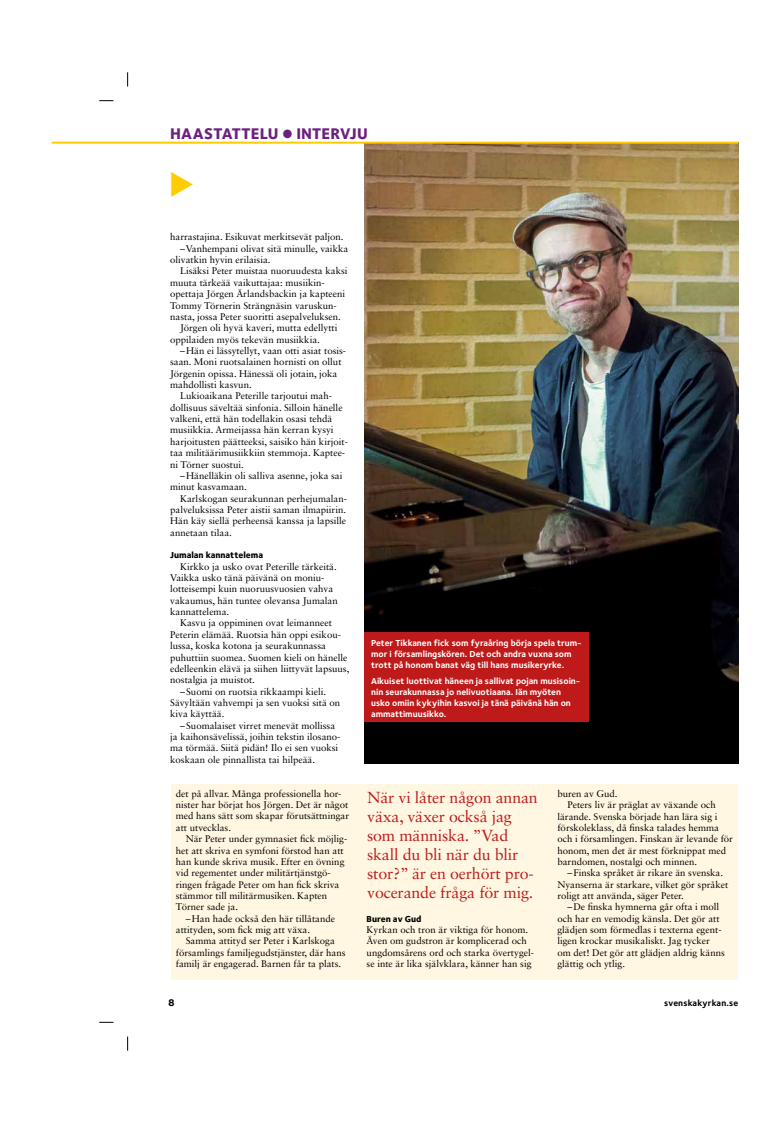
<style>
.page{position:relative;width:780px;height:1123px;background:#fff}
.page>*{position:absolute;margin:0;border:0;box-sizing:border-box;transform-origin:0 0}
.t1{font:16px/19px "Sabon LT Std";letter-spacing:-.01em;color:#be1a1a}
.t2{font:800 16px "Foundry Sterling";letter-spacing:.01em;color:#6c217e}
.t3{font:800 10px "Foundry Sterling";color:#000}
.t4{font:9.6px/11.3px "Sabon LT Std";color:#000}
.t5{font:700 9px/11px "Foundry Sterling";color:#fff}
.t6{font:800 9px "Foundry Sterling";color:#000}
.t7{font:700 9px "Foundry Sterling";letter-spacing:.015em;color:#000}
</style>
<div class="page">
<svg style="left:99px;top:100px;width:14px;height:1px"></svg>
<svg style="left:99px;top:1022px;width:14px;height:1px"></svg>
<svg style="left:127px;top:72px;width:1px;height:14px"></svg>
<svg style="left:127px;top:1036px;width:1px;height:14px"></svg>
<img style="left:364px;top:144px;width:374px;height:619px">
<hr style="left:52px;top:142px;width:686px;height:2px;background:#fc0">
<div style="left:171px;top:784px;width:567px;height:195px;background:#fff7e2"></div>
<div style="left:364px;top:632px;width:224px;height:90px;background:#be1a1a"></div>
<hr style="left:779px;top:247px;width:1px;height:99px;background:#648d2e">
<h1 class="t2" style="left:170px;top:124px;width:199px">HAASTATTELU ● INTERVJU</h1>
<p class="t4" style="left:170px;top:231px;width:175px">harrastajina. Esikuvat merkitsevät paljon.</p>
<p class="t4" style="left:180px;top:243px;width:170px">–Vanhempani olivat sitä minulle, vaikka</p>
<p class="t4" style="left:170px;top:254px;width:102px">olivatkin hyvin erilaisia.</p>
<p class="t4" style="left:180px;top:265px;width:169px">Lisäksi Peter muistaa nuoruudesta kaksi</p>
<p class="t4" style="left:170px;top:277px;width:156px">muuta tärkeää vaikuttajaa: musiikin-</p>
<p class="t4" style="left:170px;top:288px;width:176px">opettaja Jörgen Ärlandsbackin ja kapteeni</p>
<p class="t4" style="left:170px;top:299px;width:168px">Tommy Törnerin Strängnäsin varuskun-</p>
<p class="t4" style="left:170px;top:311px;width:172px">nasta, jossa Peter suoritti asepalveluksen.</p>
<p class="t4" style="left:180px;top:322px;width:159px">Jörgen oli hyvä kaveri, mutta edellytti</p>
<p class="t4" style="left:170px;top:333px;width:151px">oppilaiden myös tekevän musiikkia.</p>
<p class="t4" style="left:180px;top:345px;width:167px">–Hän ei lässytellyt, vaan otti asiat tosis-</p>
<p class="t4" style="left:170px;top:356px;width:173px">saan. Moni ruotsalainen hornisti on ollut</p>
<p class="t4" style="left:170px;top:367px;width:169px">Jörgenin opissa. Hänessä oli jotain, joka</p>
<p class="t4" style="left:170px;top:379px;width:83px">mahdollisti kasvun.</p>
<p class="t4" style="left:180px;top:390px;width:153px">Lukioaikana Peterille tarjoutui mah-</p>
<p class="t4" style="left:170px;top:401px;width:174px">dollisuus säveltää sinfonia. Silloin hänelle</p>
<p class="t4" style="left:170px;top:413px;width:164px">valkeni, että hän todellakin osasi tehdä</p>
<p class="t4" style="left:170px;top:424px;width:165px">musiikkia. Armeijassa hän kerran kysyi</p>
<p class="t4" style="left:170px;top:436px;width:179px">harjoitusten päätteeksi, saisiko hän kirjoit-</p>
<p class="t4" style="left:170px;top:447px;width:176px">taa militäärimusiikkiin stemmoja. Kaptee-</p>
<p class="t4" style="left:170px;top:458px;width:75px">ni Törner suostui.</p>
<p class="t4" style="left:180px;top:470px;width:164px">–Hänelläkin oli salliva asenne, joka sai</p>
<p class="t4" style="left:170px;top:481px;width:78px">minut kasvamaan.</p>
<p class="t4" style="left:180px;top:492px;width:168px">Karlskogan seurakunnan perhejumalan-</p>
<p class="t4" style="left:170px;top:504px;width:177px">palveluksissa Peter aistii saman ilmapiirin.</p>
<p class="t4" style="left:170px;top:515px;width:177px">Hän käy siellä perheensä kanssa ja lapsille</p>
<p class="t4" style="left:170px;top:526px;width:63px">annetaan tilaa.</p>
<p class="t6" style="left:170px;top:549px;width:94px">Jumalan kannattelema</p>
<p class="t4" style="left:170px;top:560px;width:169px;text-indent:10px">Kirkko ja usko ovat Peterille tärkeitä.<br>Vaikka usko tänä päivänä on moniu&shy;lotteisempi kuin nuoruusvuosien vahva vakaumus, hän tuntee olevansa Jumalan kannattelema.</p>
<p class="t4" style="left:180px;top:617px;width:153px">Kasvu ja oppiminen ovat leimanneet</p>
<p class="t4" style="left:170px;top:628px;width:172px">Peterin elämää. Ruotsia hän oppi esikou-</p>
<p class="t4" style="left:170px;top:640px;width:157px">lussa, koska kotona ja seurakunnassa</p>
<p class="t4" style="left:170px;top:651px;width:179px">puhuttiin suomea. Suomen kieli on hänelle</p>
<p class="t4" style="left:170px;top:663px;width:181px">edelleenkin elävä ja siihen liittyvät lapsuus,</p>
<p class="t4" style="left:170px;top:674px;width:86px">nostalgia ja muistot.</p>
<p class="t4" style="left:180px;top:685px;width:147px">–Suomi on ruotsia rikkaampi kieli.</p>
<p class="t4" style="left:170px;top:697px;width:171px">Sävyltään vahvempi ja sen vuoksi sitä on</p>
<p class="t4" style="left:170px;top:708px;width:56px">kiva käyttää.</p>
<p class="t4" style="left:180px;top:719px;width:157px">–Suomalaiset virret menevät mollissa</p>
<p class="t4" style="left:170px;top:731px;width:172px">ja kaihonsävelissä, joihin tekstin ilosano-</p>
<p class="t4" style="left:170px;top:742px;width:169px">ma törmää. Siitä pidän! Ilo ei sen vuoksi</p>
<p class="t4" style="left:170px;top:753px;width:146px">koskaan ole pinnallista tai hilpeää.</p>
<p class="t4" style="left:176px;top:787px;width:175px">det på allvar. Många professionella hor&shy;nister har börjat hos Jörgen. Det är något med hans sätt som skapar förutsättningar att utvecklas.</p>
<p class="t4" style="left:176px;top:833px;width:173px;text-indent:10px">När Peter under gymnasiet fick möjlig&shy;het att skriva en symfoni förstod han att han kunde skriva musik. Efter en övning vid regementet under militärtjänstgö&shy;ringen frågade Peter om han fick skriva stämmor till militärmusiken. Kapten Törner sade ja.</p>
<p class="t4" style="left:176px;top:912px;width:161px;text-indent:10px">–Han hade också den här tillåtande attityden, som fick mig att växa.</p>
<p class="t4" style="left:176px;top:935px;width:171px;text-align:center">Samma attityd ser Peter i Karlskoga församlings familjegudstjänster, där hans familj är engagerad. Barnen får ta plats.</p>
<p class="t5" style="left:371px;top:637px;width:212px">Peter Tikkanen fick som fyraåring börja spela trum&shy;mor i församlingskören. Det och andra vuxna som trott på honom banat väg till hans musikeryrke.</p>
<p class="t5" style="left:371px;top:675px;width:211px">Aikuiset luottivat häneen ja sallivat pojan musisoin&shy;nin seurakunnassa jo nelivuotiaana. Iän myöten usko omiin kykyihin kasvoi ja tänä päivänä hän on ammattimuusikko.</p>
<h1 class="t1" style="left:367px;top:787px;width:172px">När vi låter någon annan växa, växer också jag som människa. ”Vad skall du bli när du blir stor?” är en oerhört pro&shy;vocerande fråga för mig.</h1>
<p class="t6" style="left:366px;top:913px;width:56px">Buren av Gud</p>
<p class="t4" style="left:366px;top:924px;width:169px">Kyrkan och tron är viktiga för honom.<br>Även om gudstron är komplicerad och ungdomsårens ord och starka övertygel&shy;se inte är lika självklara, känner han sig</p>
<p class="t4" style="left:557px;top:787px;width:62px">buren av Gud.</p>
<p class="t4" style="left:567px;top:799px;width:150px">Peters liv är präglat av växande och</p>
<p class="t4" style="left:557px;top:810px;width:161px">lärande. Svenska började han lära sig i</p>
<p class="t4" style="left:557px;top:821px;width:163px">förskoleklass, då finska talades hemma</p>
<p class="t4" style="left:557px;top:833px;width:177px">och i församlingen. Finskan är levande för</p>
<p class="t4" style="left:557px;top:844px;width:170px">honom, men det är mest förknippat med</p>
<p class="t4" style="left:557px;top:855px;width:141px">barndomen, nostalgi och minnen.</p>
<p class="t4" style="left:567px;top:867px;width:157px">–Finska språket är rikare än svenska.</p>
<p class="t4" style="left:557px;top:878px;width:172px">Nyanserna är starkare, vilket gör språket</p>
<p class="t4" style="left:557px;top:890px;width:128px">roligt att använda, säger Peter.</p>
<p class="t4" style="left:567px;top:901px;width:153px">–De finska hymnerna går ofta i moll</p>
<p class="t4" style="left:557px;top:912px;width:164px">och har en vemodig känsla. Det gör att</p>
<p class="t4" style="left:557px;top:924px;width:166px">glädjen som förmedlas i texterna egent-</p>
<p class="t4" style="left:557px;top:935px;width:154px">ligen krockar musikaliskt. Jag tycker</p>
<p class="t4" style="left:557px;top:946px;width:169px">om det! Det gör att glädjen aldrig känns</p>
<p class="t4" style="left:557px;top:958px;width:69px">glättig och ytlig.</p>
<p class="t3" style="left:168px;top:996px;width:8px">8</p>
<p class="t7" style="left:664px;top:997px;width:75px">svenskakyrkan.se</p>
</div>
